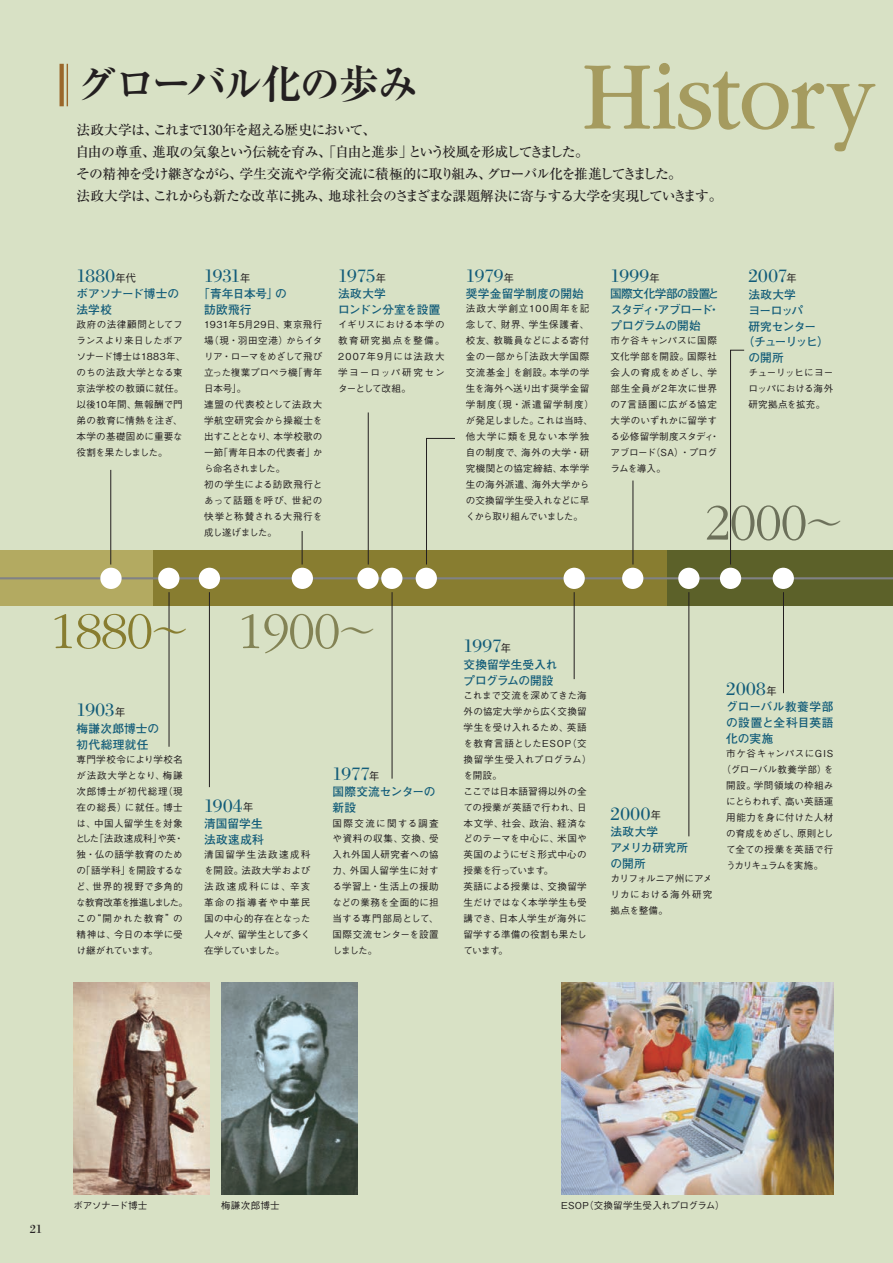
<style>
.page{position:relative;width:893px;height:1263px;background:#d8e1c5}
.page>*{position:absolute;margin:0;border:0;box-sizing:border-box;transform-origin:0 0}
.t1{font:100.95px "ITC Garamond Std";letter-spacing:-.02em;color:#a59b5f;scale:.91 1}
.t2{font:300 53.1px "ITC Garamond Std";letter-spacing:-.02em;color:#887d30}
.t3{font:300 53.1px "ITC Garamond Std";color:#6c705a}
.t4{font:700 40.35px "Ryumin Pro";letter-spacing:-.05em;color:#231f20}
.t5{font:19.2px "Bodoni Std";letter-spacing:.005em;color:#125c79}
.t6{font:500 13.8px/21.8px "Ryumin Pro";letter-spacing:-.065em;color:#231f20}
.t7{font:12.75px "Bodoni Std";color:#262324}
.t8{font:700 11.7px/15.9px "Futo Go B101 Pro";letter-spacing:-.005em;color:#125c79}
.t9{font:700 11.7px/15.9px "Futo Go B101 Pro";letter-spacing:.025em;color:#125c79}
.t10{font:700 11.7px/15.9px "Futo Go B101 Pro";letter-spacing:.015em;color:#125c79}
.t11{font:500 9.6px/15.9px "Gothic BBB Pro";letter-spacing:.02em;color:#231f20}
.t12{font:500 9.6px "Gothic BBB Pro";letter-spacing:-.035em;color:#231f20}
.s1{font-family:"Gothic BBB Pro";font-weight:500;font-size:10.65px;color:#231f20}
.s2{font-family:"Ryumin Pro";font-weight:400;font-size:38.25px}
.s3{color:#838355}
.s4{font-family:"Ryumin Pro";font-weight:400;font-size:38.25px;color:#838355}
</style>
<div class="page">
<div style="left:0;top:551px;width:153px;height:55px;background:#b3aa61"></div>
<div style="left:153px;top:551px;width:515px;height:55px;background:#887d30"></div>
<div style="left:668px;top:551px;width:225px;height:55px;background:#5c6129"></div>
<img style="left:73px;top:982px;width:136px;height:213px">
<img style="left:221px;top:982px;width:136px;height:213px">
<img style="left:561px;top:982px;width:272px;height:213px">
<hr style="left:67px;top:64px;width:1px;height:42px;background:#9a672a">
<svg style="left:60px;top:64px;width:4px;height:42px"></svg>
<hr style="left:0;top:577px;width:893px;height:2px;background:#808285">
<div style="left:100px;top:568px;width:22px;height:21px;background:#fff;border-radius:50%"></div>
<div style="left:158px;top:568px;width:21px;height:21px;background:#fff;border-radius:50%"></div>
<div style="left:199px;top:568px;width:21px;height:21px;background:#fff;border-radius:50%"></div>
<div style="left:292px;top:568px;width:21px;height:21px;background:#fff;border-radius:50%"></div>
<div style="left:357px;top:568px;width:22px;height:21px;background:#fff;border-radius:50%"></div>
<div style="left:381px;top:568px;width:21px;height:21px;background:#fff;border-radius:50%"></div>
<div style="left:416px;top:568px;width:21px;height:21px;background:#fff;border-radius:50%"></div>
<div style="left:563px;top:568px;width:22px;height:21px;background:#fff;border-radius:50%"></div>
<div style="left:622px;top:568px;width:21px;height:21px;background:#fff;border-radius:50%"></div>
<div style="left:678px;top:568px;width:21px;height:21px;background:#fff;border-radius:50%"></div>
<div style="left:720px;top:568px;width:21px;height:21px;background:#fff;border-radius:50%"></div>
<div style="left:773px;top:568px;width:21px;height:21px;background:#fff;border-radius:50%"></div>
<hr style="left:111px;top:470px;width:1px;height:94px;background:#231f20">
<hr style="left:368px;top:412px;width:1px;height:152px;background:#231f20">
<hr style="left:633px;top:480px;width:1px;height:84px;background:#231f20">
<hr style="left:783px;top:592px;width:1px;height:101px;background:#231f20">
<svg style="left:730px;top:350px;width:15px;height:215px"></svg>
<svg style="left:426px;top:438px;width:29px;height:127px"></svg>
<hr style="left:302px;top:531px;width:1px;height:33px;background:#231f20">
<hr style="left:169px;top:592px;width:1px;height:155px;background:#231f20">
<hr style="left:209px;top:592px;width:1px;height:195px;background:#231f20">
<hr style="left:392px;top:592px;width:1px;height:187px;background:#231f20">
<hr style="left:574px;top:592px;width:1px;height:87px;background:#231f20">
<hr style="left:689px;top:592px;width:1px;height:244px;background:#231f20">
<h1 class="t1" style="left:582px;top:41px;width:323px">History</h1>
<h3 class="t4" style="left:77px;top:52px;width:343px">グローバル化の歩み</h3>
<h3 class="t6" style="left:75px;top:118px;width:649px">法政大学は、これまで130年を超える歴史において、<br>自由の尊重、進取の気象という伝統を育み、「自由と進歩」という校風を形成してきました。<br>その精神を受け継ぎながら、学生交流や学術交流に積極的に取り組み、グローバル化を推進してきました。<br>法政大学は、これからも新たな改革に挑み、地球社会のさまざまな課題解決に寄与する大学を実現していきます。</h3>
<h3 class="t5" style="left:77px;top:265px;width:61px">1880<span class="s1">年代</span></h3>
<p class="t8" style="left:77px;top:284px;width:104px">ボアソナード博士の法学校</p>
<p class="t11" style="left:77px;top:316px;width:111px">政府の法律顧問としてフランスより来日したボアソナード博士は1883年、のちの法政大学となる東京法学校の教頭に就任。以後10年間、無報酬で門弟の教育に情熱を注ぎ、本学の基礎固めに重要な役割を果たしました。</p>
<h3 class="t5" style="left:204px;top:265px;width:48px">1931<span class="s1">年</span></h3>
<p class="t8" style="left:204px;top:284px;width:84px;text-indent:-6px">「青年日本号」の訪欧飛行</p>
<p class="t11" style="left:204px;top:316px;width:120px">1931年5月29日、東京飛行場（現・羽田空港）からイタリア・ローマをめざして飛び立った複葉プロペラ機「青年日本号」。<br>連盟の代表校として法政大学航空研究会から操縦士を出すこととなり、本学校歌の一節「青年日本の代表者」から命名されました。<br>初の学生による訪欧飛行とあって話題を呼び、世紀の快挙と称賛される大飛行を成し遂げました。</p>
<h3 class="t5" style="left:338px;top:265px;width:49px">1975<span class="s1">年</span></h3>
<p class="t8" style="left:338px;top:284px;width:104px">法政大学<br>ロンドン分室を設置</p>
<p class="t11" style="left:338px;top:316px;width:108px;text-align:justify">イギリスにおける本学の教育研究拠点を整備。2007年9月には法政大学ヨーロッパ研究センターとして改組。</p>
<h3 class="t5" style="left:466px;top:265px;width:50px">1979<span class="s1">年</span></h3>
<p class="t8" style="left:466px;top:284px;width:119px">奨学金留学制度の開始</p>
<p class="t11" style="left:466px;top:300px;width:130px">法政大学創立100周年を記念して、財界、学生保護者、校友、教職員などによる寄付金の一部から「法政大学国際交流基金」を創設。本学の学生を海外へ送り出す奨学金留学制度（現・派遣留学制度）が発足しました。これは当時、他大学に類を見ない本学独自の制度で、海外の大学・研究機関との協定締結、本学学生の海外派遣、海外大学からの交換留学生受入れなどに早くから取り組んでいました。</p>
<h3 class="t5" style="left:611px;top:265px;width:51px">1999<span class="s1">年</span></h3>
<p class="t8" style="left:610px;top:284px;width:111px;text-align:justify">国際文化学部の設置とスタディ・アブロード・プログラムの開始</p>
<p class="t11" style="left:611px;top:332px;width:110px">市ケ谷キャンパスに国際文化学部を開設。国際社会人の育成をめざし、学部生全員が2年次に世界の7言語圏に広がる協定大学のいずれかに留学する必修留学制度スタディ・アブロード（SA）・プログラムを導入。</p>
<h3 class="t5" style="left:748px;top:265px;width:50px">2007<span class="s1">年</span></h3>
<p class="t8" style="left:748px;top:285px;width:49px">法政大学</p>
<p class="t8" style="left:748px;top:301px;width:56px">ヨーロッパ</p>
<p class="t8" style="left:748px;top:317px;width:69px">研究センター</p>
<p class="t8" style="left:742px;top:333px;width:88px">（チューリッヒ）</p>
<p class="t8" style="left:748px;top:348px;width:37px">の開所</p>
<p class="t11" style="left:748px;top:364px;width:87px;text-align:justify">チューリッヒにヨーロッパにおける海外研究拠点を拡充。</p>
<h2 class="t3" style="left:704px;top:494px;width:141px">2000<span class="s2">〜</span></h2>
<h2 class="t2" style="left:50px;top:603px;width:328px">1880<span class="s2">〜</span> <span class="s3">1900</span><span class="s4">〜</span></h2>
<h3 class="t5" style="left:77px;top:699px;width:50px">1903<span class="s1">年</span></h3>
<p class="t9" style="left:77px;top:719px;width:84px">梅謙次郎博士の初代総理就任</p>
<p class="t11" style="left:76px;top:750px;width:114px">専門学校令により学校名が法政大学となり、梅謙次郎博士が初代総理（現在の総長）に就任。博士は、中国人留学生を対象とした「法政速成科」や英・独・仏の語学教育のための「語学科」を開設するなど、世界的視野で多角的な教育改革を推進しました。この“開かれた教育”の精神は、今日の本学に受け継がれています。</p>
<h3 class="t5" style="left:204px;top:795px;width:51px">1904<span class="s1">年</span></h3>
<p class="t10" style="left:204px;top:814px;width:61px">清国留学生法政速成科</p>
<p class="t11" style="left:204px;top:846px;width:108px;text-align:justify">清国留学生法政速成科を開設。法政大学および法政速成科には、辛亥革命の指導者や中華民国の中心的存在となった人々が、留学生として多く在学していました。</p>
<h3 class="t5" style="left:333px;top:763px;width:48px">1977<span class="s1">年</span></h3>
<p class="t8" style="left:333px;top:782px;width:105px">国際交流センターの新設</p>
<p class="t11" style="left:333px;top:814px;width:108px;text-align:justify">国際交流に関する調査や資料の収集、交換、受入れ外国人研究者への協力、外国人留学生に対する学習上・生活上の援助などの業務を全面的に担当する専門部局として、国際交流センターを設置しました。</p>
<h3 class="t5" style="left:463px;top:635px;width:49px">1997<span class="s1">年</span></h3>
<p class="t8" style="left:463px;top:655px;width:96px">交換留学生受入れプログラムの開設</p>
<p class="t11" style="left:463px;top:686px;width:130px">これまで交流を深めてきた海外の協定大学から広く交換留学生を受け入れるため、英語を教育言語としたESOP（交換留学生受入れプログラム）を開設。<br>ここでは日本語習得以外の全ての授業が英語で行われ、日本文学、社会、政治、経済などのテーマを中心に、米国や英国のようにゼミ形式中心の授業を行っています。<br>英語による授業は、交換留学生だけではなく本学学生も受講でき、日本人学生が海外に留学する準備の役割も果たしています。</p>
<h3 class="t5" style="left:611px;top:802px;width:52px">2000<span class="s1">年</span></h3>
<p class="t8" style="left:611px;top:822px;width:79px">法政大学<br>アメリカ研究所の開所</p>
<p class="t11" style="left:611px;top:869px;width:103px;text-align:justify">カリフォルニア州にアメリカにおける海外研究拠点を整備。</p>
<h3 class="t5" style="left:726px;top:678px;width:52px">2008<span class="s1">年</span></h3>
<p class="t8" style="left:726px;top:697px;width:109px;text-align:justify">グローバル教養学部の設置と全科目英語化の実施</p>
<p class="t11" style="left:721px;top:745px;width:114px;text-align:center">市ケ谷キャンパスにGIS（グローバル教養学部）を開設。学問領域の枠組みにとらわれず、高い英語運用能力を身に付けた人材の育成をめざし、原則として全ての授業を英語で行うカリキュラムを実施。</p>
<h3 class="t7" style="left:30px;top:1221px;width:14px">21</h3>
<p class="t12" style="left:73px;top:1197px;width:76px">ボアソナード博士</p>
<p class="t11" style="left:221px;top:1196px;width:60px">梅謙次郎博士</p>
<p class="t11" style="left:561px;top:1196px;width:165px">ESOP（交換留学生受入れプログラム）</p>
</div>
